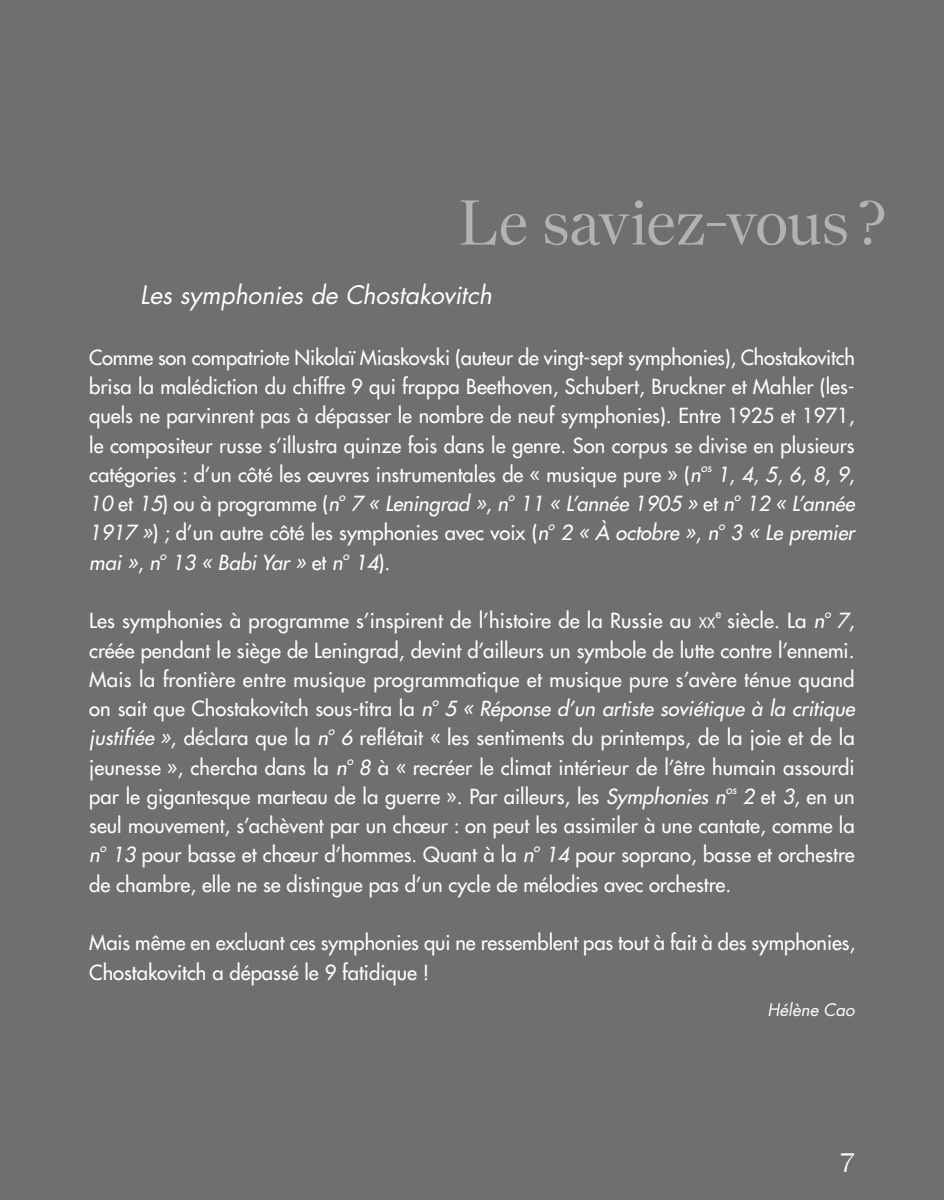
<style>
.page{position:relative;width:944px;height:1200px;background:#fff}
.page>*{position:absolute;margin:0;border:0;box-sizing:border-box;transform-origin:0 0}
.RUBRIQUE{font:63px "Nantes";letter-spacing:-.01em;color:#b3b2b2}
.t1{font:27px "Nantes";color:#fff}
._05_00_TITRE_le_saviez_vous{font:italic 24.75px "Futura LTW1 G";letter-spacing:-.005em;color:#fff}
._05_01_TEXTE_le_saviez_vous{font:500 20.25px/29.2px "Futura LTW1 G";color:#fff}
._05_01_TEXTE_le_saviez_vous-2{font:italic 500 20.25px "Futura LTW1 G";color:#fff}
._05_02_SIGNATURE_le_saviez_vous{font:italic 16.88px "Futura LTW1 G";color:#fff}
._05_01_TEXTE_le_saviez_vous-3{font:italic 500 11.7px "Futura LTW1 G";color:#fff}
._05_01_TEXTE_le_saviez_vous-4{font:500 11.7px "Futura LTW1 G";color:#fff}
.s1{font-style:italic}
.s2{font-style:normal}
.s3{font-size:14.17px}
</style>
<div class="page">
<div style="left:1px;top:0;width:943px;height:1199px;background:#706f6f"></div>
<p class="RUBRIQUE" style="left:460px;top:177px;width:428px">Le saviez-vous ?</p>
<p class="_05_00_TITRE_le_saviez_vous" style="left:140px;top:274px;width:353px">Les symphonies de Chostakovitch</p>
<p class="_05_01_TEXTE_le_saviez_vous" style="left:89px;top:341px;width:767px;text-align:justify">Comme son compatriote Nikolaï Miaskovski (auteur de vingt-sept symphonies), Chostakovitch brisa la malédiction du chiffre 9 qui frappa Beethoven, Schubert, Bruckner et Mahler (les&shy;quels ne parvinrent pas à dépasser le nombre de neuf symphonies). Entre 1925 et 1971, le compositeur russe s’illustra quinze fois dans le genre. Son corpus se divise en plusieurs catégories : d’un côté les œuvres instrumentales de « musique pure » (<span class="s1">n</span></p>
<p class="_05_01_TEXTE_le_saviez_vous-3" style="left:701px;top:457px;width:12px">os</p>
<p class="_05_01_TEXTE_le_saviez_vous-2" style="left:717px;top:457px;width:139px">1<span class="s2">,</span> 4<span class="s2">,</span> 5<span class="s2">,</span> 6<span class="s2">,</span> 8<span class="s2">,</span> 9<span class="s2">,</span></p>
<p class="_05_01_TEXTE_le_saviez_vous" style="left:89px;top:487px;width:251px"><span class="s1">10</span> et <span class="s1">15</span>) ou à programme (<span class="s1">n</span></p>
<p class="_05_01_TEXTE_le_saviez_vous-3" style="left:339px;top:487px;width:8px">o</p>
<p class="_05_01_TEXTE_le_saviez_vous-2" style="left:351px;top:486px;width:158px">7 « Leningrad »<span class="s2">,</span> n</p>
<p class="_05_01_TEXTE_le_saviez_vous-3" style="left:508px;top:487px;width:8px">o</p>
<p class="_05_01_TEXTE_le_saviez_vous-2" style="left:520px;top:486px;width:215px">11 « L’année 1905 » <span class="s2">et</span> n</p>
<p class="_05_01_TEXTE_le_saviez_vous-3" style="left:734px;top:487px;width:8px">o</p>
<p class="_05_01_TEXTE_le_saviez_vous-2" style="left:746px;top:486px;width:110px">12 « L’année</p>
<p class="_05_01_TEXTE_le_saviez_vous" style="left:89px;top:516px;width:460px"><span class="s1">1917 »</span>) ; d’un autre côté les symphonies avec voix (<span class="s1">n</span></p>
<p class="_05_01_TEXTE_le_saviez_vous-3" style="left:548px;top:516px;width:8px">o</p>
<p class="_05_01_TEXTE_le_saviez_vous-2" style="left:561px;top:516px;width:159px">2 « À octobre »<span class="s2">,</span> n</p>
<p class="_05_01_TEXTE_le_saviez_vous-3" style="left:718px;top:516px;width:8px">o</p>
<p class="_05_01_TEXTE_le_saviez_vous-2" style="left:731px;top:516px;width:126px">3 « Le premier</p>
<p class="_05_01_TEXTE_le_saviez_vous-2" style="left:89px;top:545px;width:72px">mai »<span class="s2">,</span> n</p>
<p class="_05_01_TEXTE_le_saviez_vous-3" style="left:160px;top:545px;width:8px">o</p>
<p class="_05_01_TEXTE_le_saviez_vous-2" style="left:172px;top:545px;width:172px">13 « Babi Yar » <span class="s2">et</span> n</p>
<p class="_05_01_TEXTE_le_saviez_vous-3" style="left:343px;top:545px;width:8px">o</p>
<p class="_05_01_TEXTE_le_saviez_vous-2" style="left:355px;top:545px;width:37px">14<span class="s2">).</span></p>
<p class="_05_01_TEXTE_le_saviez_vous" style="left:89px;top:604px;width:628px">Les symphonies à programme s’inspirent de l’histoire de la Russie au <span class="s3">xx</span></p>
<p class="_05_01_TEXTE_le_saviez_vous-4" style="left:715px;top:604px;width:7px">e</p>
<p class="_05_01_TEXTE_le_saviez_vous" style="left:727px;top:604px;width:99px">siècle. La <span class="s1">n</span></p>
<p class="_05_01_TEXTE_le_saviez_vous-3" style="left:824px;top:604px;width:8px">o</p>
<p class="_05_01_TEXTE_le_saviez_vous" style="left:89px;top:604px;width:767px;text-align:justify;text-indent:748px"><span class="s1">7</span>, créée pendant le siège de Leningrad, devint d’ailleurs un symbole de lutte contre l’ennemi.<br>Mais la frontière entre musique programmatique et musique pure s’avère ténue quand on sait que Chostakovitch sous-titra la <span class="s1">n</span></p>
<p class="_05_01_TEXTE_le_saviez_vous-3" style="left:432px;top:691px;width:8px">o</p>
<p class="_05_01_TEXTE_le_saviez_vous-2" style="left:444px;top:691px;width:412px">5 « Réponse d’un artiste soviétique à la critique</p>
<p class="_05_01_TEXTE_le_saviez_vous" style="left:89px;top:721px;width:240px"><span class="s1">justifiée »</span>, déclara que la <span class="s1">n</span></p>
<p class="_05_01_TEXTE_le_saviez_vous-3" style="left:328px;top:721px;width:8px">o</p>
<p class="_05_01_TEXTE_le_saviez_vous" style="left:89px;top:721px;width:767px;text-indent:251px"><span class="s1">6</span> reflétait « les sentiments du printemps, de la joie et de la jeunesse », chercha dans la <span class="s1">n</span></p>
<p class="_05_01_TEXTE_le_saviez_vous" style="left:89px;top:750px;width:767px;text-indent:270px"><span class="s1">8</span> à « recréer le climat intérieur de l’être humain assourdi par le gigantesque marteau de la guerre ». Par ailleurs, les <span class="s1">Symphonies n</span></p>
<p class="_05_01_TEXTE_le_saviez_vous-3" style="left:347px;top:750px;width:8px">o</p>
<p class="_05_01_TEXTE_le_saviez_vous-3" style="left:726px;top:779px;width:12px">os</p>
<p class="_05_01_TEXTE_le_saviez_vous" style="left:89px;top:779px;width:767px;text-align:justify;text-indent:653px"><span class="s1">2</span> et <span class="s1">3</span>, en un seul mouvement, s’achèvent par un chœur : on peut les assimiler à une cantate, comme la <span class="s1">n</span></p>
<p class="_05_01_TEXTE_le_saviez_vous" style="left:89px;top:838px;width:767px;text-indent:457px"><span class="s1">14</span> pour soprano, basse et orchestre de chambre, elle ne se distingue pas d’un cycle de mélodies avec orchestre.</p>
<p class="_05_01_TEXTE_le_saviez_vous" style="left:89px;top:926px;width:767px">Mais même en excluant ces symphonies qui ne ressemblent pas tout à fait à des symphonies,<br>Chostakovitch a dépassé le 9 fatidique !</p>
<p class="_05_02_SIGNATURE_le_saviez_vous" style="left:767px;top:995px;width:89px">Hélène Cao</p>
<p class="_05_01_TEXTE_le_saviez_vous-3" style="left:100px;top:838px;width:8px">o</p>
<p class="_05_01_TEXTE_le_saviez_vous" style="left:112px;top:838px;width:423px"><span class="s1">13</span> pour basse et chœur d’hommes. Quant à la <span class="s1">n</span></p>
<p class="_05_01_TEXTE_le_saviez_vous-3" style="left:534px;top:838px;width:8px">o</p>
<h2 class="t1" style="left:841px;top:1142px;width:15px">7</h2>
</div>
